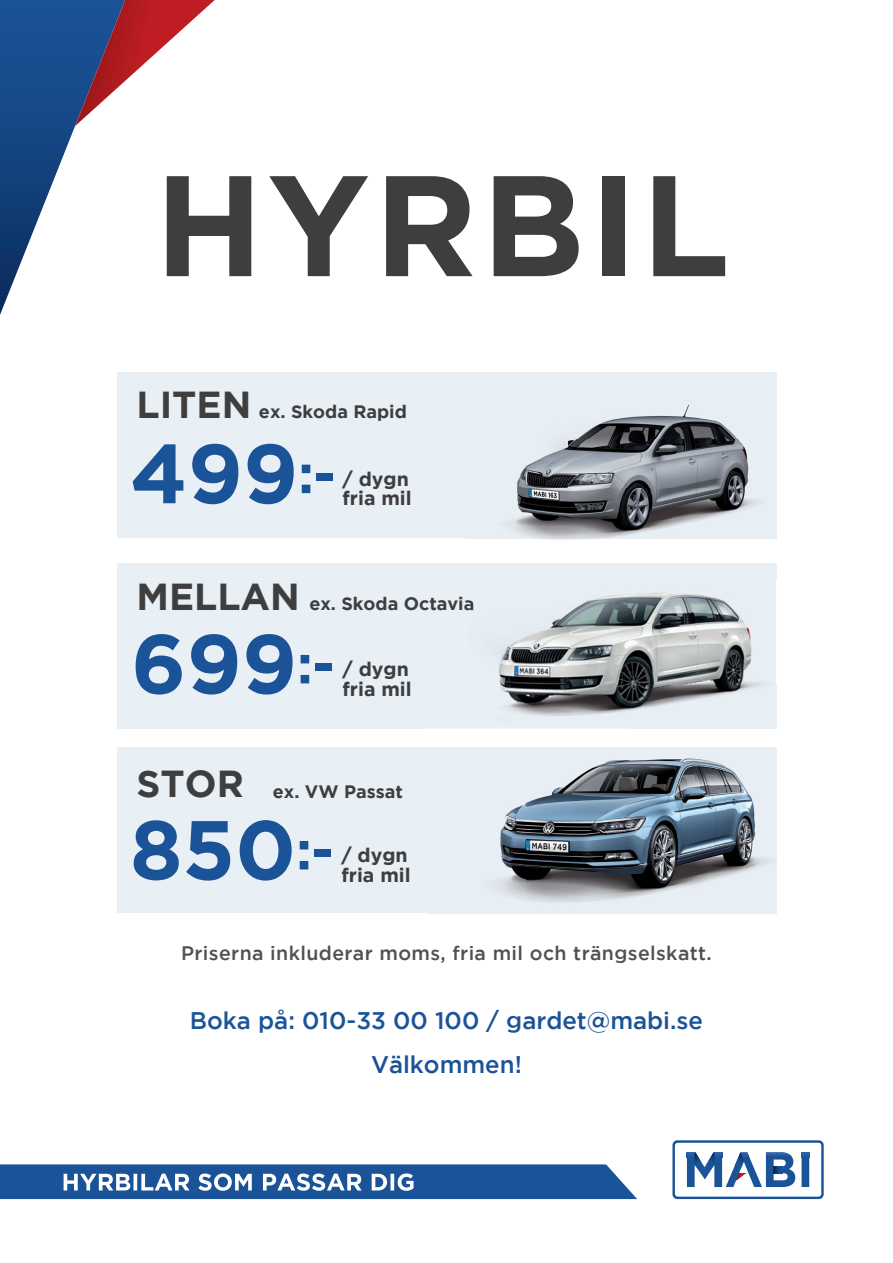
<style>
.page{position:relative;width:893px;height:1263px;background:#fff}
.page>*{position:absolute;margin:0;border:0;box-sizing:border-box;transform-origin:0 0}
.t1{font:700 142.8px "Gotham";letter-spacing:.03em;color:#3e3e3f}
.t2{font:700 83.55px "Gotham";color:#1b5398}
.t3{font:500 24px/43.5px "Gotham";color:#1b5398;text-align:center}
.t4{font:500 19.5px "Gotham";letter-spacing:.02em;color:#505052}
.t5{font:700 19.5px/19.5px "Gotham";color:#3e3e3f}
.t6{font:700 18px "Gotham";color:#3e3e3f}
.s1{font-size:37.5px}
.s2{font-size:53.1px}
</style>
<div class="page">
<div style="left:117px;top:372px;width:659px;height:166px;background:#e8eff5"></div>
<div style="left:117px;top:563px;width:659px;height:165px;background:#e8eff5"></div>
<div style="left:117px;top:747px;width:659px;height:166px;background:#e8eff5"></div>
<svg style="left:0;top:0;width:215px;height:315px"></svg>
<svg style="left:672px;top:1140px;width:152px;height:59px"></svg>
<svg style="left:0;top:1164px;width:637px;height:35px;background:#3e6da8"></svg>
<img style="left:776px;top:390px;width:1px;height:107px">
<img style="left:507px;top:404px;width:259px;height:134px">
<img style="left:469px;top:592px;width:296px;height:119px">
<svg style="left:469px;top:597px;width:4px;height:13px"></svg>
<img style="left:715px;top:685px;width:62px;height:95px">
<img style="left:763px;top:780px;width:14px;height:134px">
<img style="left:492px;top:747px;width:284px;height:166px">
<img style="left:469px;top:685px;width:157px;height:37px">
<img style="left:715px;top:723px;width:61px;height:5px">
<h1 class="t1" style="left:155px;top:143px;width:576px">HYRBIL</h1>
<p class="t6" style="left:136px;top:401px;width:272px"><span class="s1">LITEN</span> ex. Skoda Rapid</p>
<h2 class="t2" style="left:130px;top:425px;width:207px">499<span class="s2">:-</span></h2>
<p class="t5" style="left:342px;top:469px;width:71px">/ dygn fria mil</p>
<p class="t6" style="left:136px;top:593px;width:339px"><span class="s1">MELLAN</span> ex. Skoda Octavia</p>
<h2 class="t2" style="left:131px;top:616px;width:205px">699<span class="s2">:-</span></h2>
<p class="t5" style="left:342px;top:659px;width:71px">/ dygn fria mil</p>
<p class="t6" style="left:136px;top:781px;width:268px"><span class="s1">STOR</span> ex. VW Passat</p>
<h2 class="t2" style="left:130px;top:802px;width:205px">850<span class="s2">:-</span></h2>
<p class="t5" style="left:341px;top:845px;width:71px">/ dygn fria mil</p>
<p class="t4" style="left:181px;top:942px;width:532px">Priserna inkluderar moms, fria mil och trängselskatt.</p>
<h3 class="t3" style="left:190px;top:998px;width:515px">Boka på: 010-33 00 100 / gardet@mabi.se<br>Välkommen!</h3>
</div>
